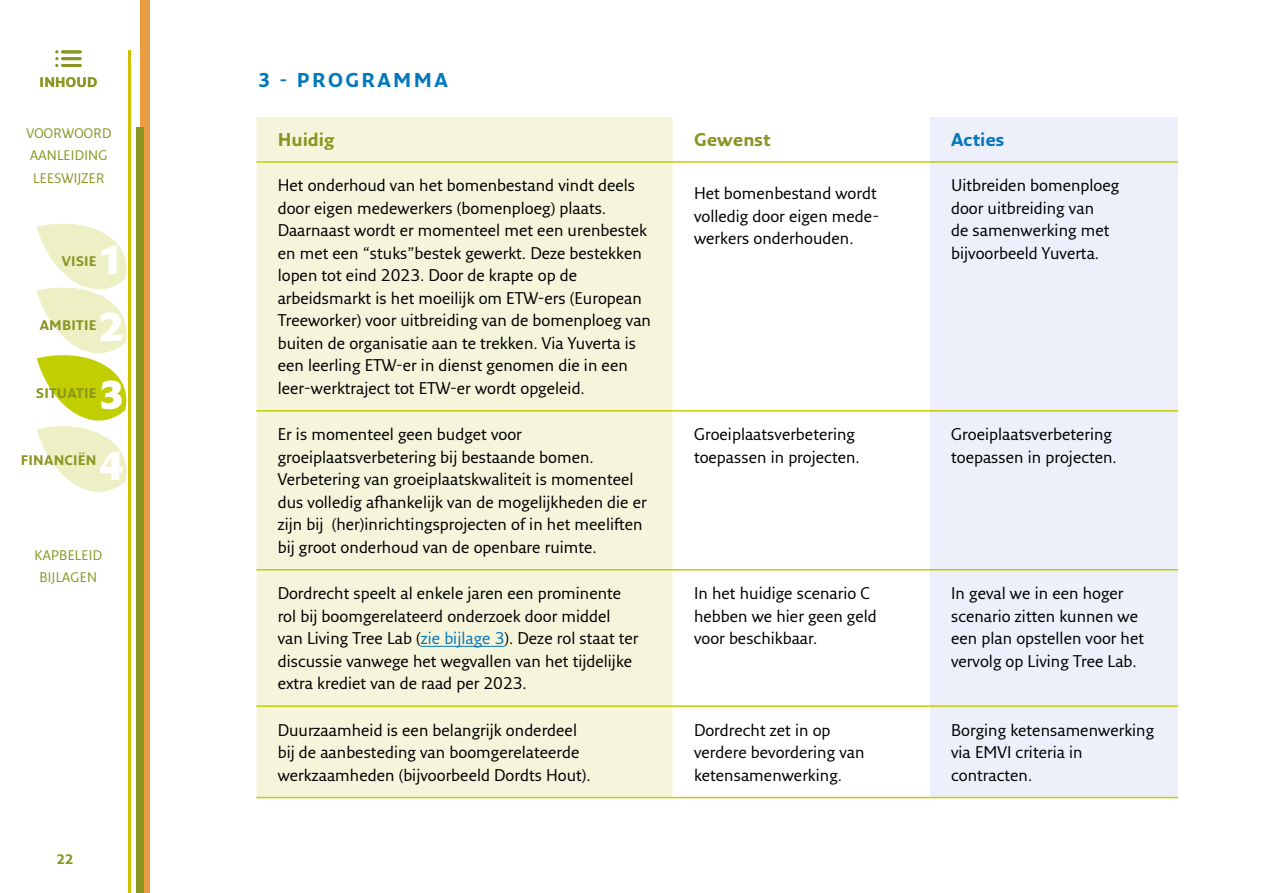
<style>
.page{position:relative;width:1263px;height:893px;background:#fff}
.page>*{position:absolute;margin:0;border:0;box-sizing:border-box;transform-origin:0 0}
.t1{font:900 39.3px/70.9px "Fresco Inf Sans";color:#fff}
._04a_CHAPEAU{font:700 19.5px "Fresco Sans Pro";letter-spacing:.12em;color:#0578bd}
.TABEL_kop{font:700 18px "Fresco Sans Pro";color:#899622}
.TABEL_kop-2{font:700 18px "Fresco Sans Pro";color:#0578bd}
.TABEL_plat{font:16.5px/22.5px "Fresco Sans Pro";color:#000}
._01_PLAT{font:16.5px/22.5px "Fresco Sans Pro";color:#000;text-align:justify}
.t2{font:13.5px/22.5px "Fresco Sans Pro";letter-spacing:.02em;color:#899622}
.t3{font:700 13.5px "Fresco Sans Pro";letter-spacing:.02em;color:#899622}
.s1{color:#0578bd}
</style>
<div class="page">
<div style="left:140px;top:0;width:9px;height:893px;background:#e99d42"></div>
<div style="left:136px;top:127px;width:8px;height:766px;background:#899622"></div>
<hr style="left:128px;top:50px;width:3px;height:843px;background:#d0bf00">
<div style="left:256px;top:117px;width:417px;height:680px;background:#f4f5da"></div>
<div style="left:930px;top:117px;width:248px;height:680px;background:#edf0fa"></div>
<hr style="left:256px;top:569px;width:417px;height:1px;background:#c1ce00">
<hr style="left:673px;top:569px;width:257px;height:1px;background:#c1ce00">
<hr style="left:930px;top:569px;width:248px;height:1px;background:#c1ce00">
<hr style="left:256px;top:705px;width:417px;height:2px;background:#c1ce00">
<hr style="left:673px;top:705px;width:257px;height:2px;background:#c1ce00">
<hr style="left:930px;top:705px;width:248px;height:2px;background:#c1ce00">
<hr style="left:256px;top:797px;width:417px;height:1px;background:#c1ce00">
<hr style="left:673px;top:797px;width:257px;height:1px;background:#c1ce00">
<hr style="left:930px;top:797px;width:248px;height:1px;background:#c1ce00">
<hr style="left:256px;top:410px;width:417px;height:2px;background:#c1ce00">
<hr style="left:673px;top:410px;width:257px;height:2px;background:#c1ce00">
<hr style="left:930px;top:410px;width:248px;height:2px;background:#c1ce00">
<hr style="left:256px;top:161px;width:417px;height:2px;background:#c1ce00">
<hr style="left:673px;top:161px;width:257px;height:2px;background:#c1ce00">
<hr style="left:930px;top:161px;width:248px;height:2px;background:#c1ce00">
<hr style="left:421px;top:646px;width:83px;height:1px;background:#0578bd">
<svg style="left:37px;top:223px;width:90px;height:269px"></svg>
<hr style="left:63px;top:50px;width:17px;height:3px;background:#899622">
<hr style="left:63px;top:57px;width:17px;height:3px;background:#899622">
<hr style="left:63px;top:64px;width:17px;height:3px;background:#899622">
<p class="t3" style="left:40px;top:74px;width:59px">INHOUD</p>
<p class="t2" style="left:26px;top:121px;width:87px">VOORWOORD<br>AANLEIDING<br>LEESWIJZER</p>
<h1 class="t1" style="left:100px;top:223px;width:25px">1</h1>
<p class="t3" style="left:62px;top:253px;width:36px">VISIE</p>
<p class="t3" style="left:40px;top:317px;width:58px">AMBITIE</p>
<h1 class="t1" style="left:100px;top:290px;width:25px">2</h1>
<h1 class="t1" style="left:100px;top:358px;width:25px">3<br>4</h1>
<p class="t3" style="left:36px;top:385px;width:62px">SITUATIE</p>
<p class="t3" style="left:21px;top:452px;width:77px">FINANCIËN</p>
<p class="t2" style="left:34px;top:543px;width:69px;text-align:center">KAPBELEID<br>BIJLAGEN</p>
<p class="t3" style="left:57px;top:851px;width:18px">22</p>
<p class="_04a_CHAPEAU" style="left:258px;top:68px;width:191px">3 - PROGRAMMA</p>
<p class="TABEL_kop" style="left:278px;top:128px;width:58px">Huidig</p>
<p class="TABEL_kop" style="left:694px;top:128px;width:78px">Gewenst</p>
<p class="TABEL_kop-2" style="left:951px;top:128px;width:55px">Acties</p>
<p class="TABEL_plat" style="left:278px;top:174px;width:375px">Het onderhoud van het bomenbestand vindt deels door eigen medewerkers (bomenploeg) plaats.<br>Daarnaast wordt er momenteel met een urenbestek en met een “stuks”bestek gewerkt. Deze bestekken lopen tot eind 2023. Door de krapte op de arbeidsmarkt is het moeilijk om ETW-ers (European Treeworker) voor uitbreiding van de bomenploeg van buiten de organisatie aan te trekken. Via Yuverta is een leerling ETW-er in dienst genomen die in een leer-werktraject tot ETW-er wordt opgeleid.</p>
<p class="_01_PLAT" style="left:694px;top:182px;width:184px">Het bomenbestand wordt volledig door eigen mede&shy;werkers onderhouden.</p>
<p class="TABEL_plat" style="left:951px;top:174px;width:170px">Uitbreiden bomenploeg door uitbreiding van<br>de samenwerking met bijvoorbeeld Yuverta.</p>
<p class="TABEL_plat" style="left:278px;top:423px;width:371px">Er is momenteel geen budget voor groeiplaatsverbetering bij bestaande bomen.<br>Verbetering van groeiplaatskwaliteit is momenteel dus volledig afhankelijk van de mogelijkheden die er zijn bij (her)inrichtingsprojecten of in het meeliften bij groot onderhoud van de openbare ruimte.</p>
<p class="TABEL_plat" style="left:694px;top:423px;width:167px">Groeiplaatsverbetering toepassen in projecten.</p>
<p class="TABEL_plat" style="left:951px;top:423px;width:167px">Groeiplaatsverbetering toepassen in projecten.</p>
<p class="TABEL_plat" style="left:278px;top:582px;width:362px">Dordrecht speelt al enkele jaren een prominente rol bij boomgerelateerd onderzoek door middel van Living Tree Lab (<span class="s1">zie bijlage 3</span>). Deze rol staat ter discussie vanwege het wegvallen van het tijdelijke extra krediet van de raad per 2023.</p>
<p class="TABEL_plat" style="left:694px;top:582px;width:184px">In het huidige scenario C hebben we hier geen geld voor beschikbaar.</p>
<p class="TABEL_plat" style="left:951px;top:582px;width:195px">In geval we in een hoger scenario zitten kunnen we een plan opstellen voor het vervolg op Living Tree Lab.</p>
<p class="TABEL_plat" style="left:278px;top:718px;width:315px">Duurzaamheid is een belangrijk onderdeel bij de aanbesteding van boomgerelateerde werkzaamheden (bijvoorbeeld Dordts Hout).</p>
<p class="TABEL_plat" style="left:694px;top:718px;width:172px">Dordrecht zet in op verdere bevordering van ketensamenwerking.</p>
<p class="TABEL_plat" style="left:951px;top:718px;width:205px">Borging ketensamenwerking via EMVI criteria in contracten.</p>
</div>
